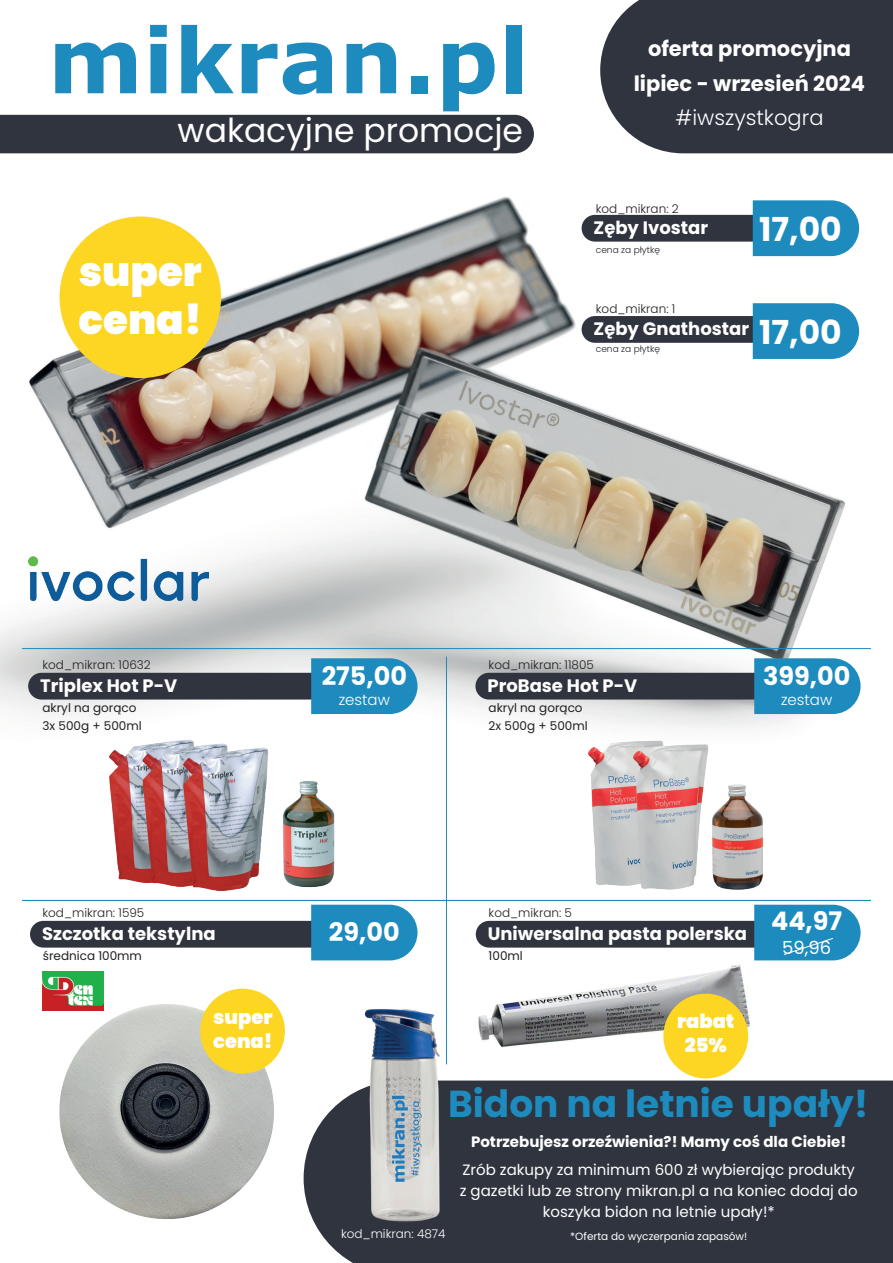
<style>
.page{position:relative;width:893px;height:1263px;background:#fff}
.page>*{position:absolute;margin:0;border:0;box-sizing:border-box;transform-origin:0 0}
.t1{font:700 90px "Verdana";color:#1e8bbe}
.t2{font:900 40.5px/48.6px "Poppins";color:#fff}
.t3{font:700 37.5px "Poppins";color:#1e8bbe}
.t4{font:33px "Poppins";color:#fff}
.t5{font:700 33px "Poppins";color:#fff}
.t6{font:700 25.5px "Poppins";color:#fff}
.t7{font:700 21px/34.5px "Poppins";color:#fff;text-align:center}
.t8{font:300 21px "Poppins";color:#fff}
.t9{font:900 19.5px/23.4px "Poppins";color:#fff}
.t10{font:700 18px "Poppins";color:#fff}
.t11{font:18px "Poppins";color:#fff}
.t12{font:15px/21px "Poppins";color:#fff;text-align:center}
.t13{font:700 15px "Poppins";color:#fff}
.t14{font:300 15px "Poppins";color:#fff}
.t15{font:300 12px "Poppins";color:#231f20}
.t16{font:12px/18px "Poppins";color:#231f20}
.t17{font:300 12px "Poppins";color:#fff}
.t18{font:10.5px "Poppins";color:#fff}
.t19{font:300 9px "Poppins";color:#231f20}
</style>
<div class="page">
<img style="left:0;top:197px;width:871px;height:532px">
<div style="left:0;top:115px;width:534px;height:38px;background:#30343e"></div>
<div style="left:600px;top:0;width:293px;height:153px;background:#30343e"></div>
<div style="left:582px;top:215px;width:212px;height:27px;background:#30343e;border-radius:13px"></div>
<div style="left:28px;top:673px;width:302px;height:26px;background:#30343e;border-radius:13px"></div>
<div style="left:475px;top:673px;width:319px;height:26px;background:#30343e;border-radius:13px"></div>
<div style="left:582px;top:316px;width:218px;height:27px;background:#30343e;border-radius:13px"></div>
<div style="left:304px;top:1080px;width:589px;height:183px;background:#30343e"></div>
<img style="left:109px;top:739px;width:226px;height:151px">
<img style="left:588px;top:740px;width:175px;height:150px">
<img style="left:478px;top:965px;width:272px;height:84px">
<hr style="left:22px;top:648px;width:849px;height:1px;background:#1e8bbe">
<hr style="left:22px;top:900px;width:849px;height:1px;background:#1e8bbe">
<div style="left:30px;top:921px;width:295px;height:26px;background:#30343e;border-radius:13px"></div>
<img style="left:42px;top:990px;width:243px;height:229px">
<img style="left:28px;top:553px;width:180px;height:51px">
<img style="left:43px;top:971px;width:60px;height:39px">
<div style="left:476px;top:921px;width:315px;height:26px;background:#30343e;border-radius:13px"></div>
<img style="left:344px;top:1009px;width:102px;height:213px">
<hr style="left:446px;top:657px;width:1px;height:407px;background:#1e8bbe">
<div style="left:60px;top:217px;width:161px;height:161px;background:#fcd622;border-radius:50%"></div>
<div style="left:200px;top:989px;width:85px;height:84px;background:#fcd622;border-radius:50%"></div>
<div style="left:663px;top:994px;width:85px;height:84px;background:#fcd622;border-radius:50%"></div>
<svg style="left:753px;top:200px;width:106px;height:56px;background:#2b92c1"></svg>
<svg style="left:753px;top:303px;width:106px;height:56px;background:#2b91c1"></svg>
<div style="left:311px;top:905px;width:106px;height:55px;background:#1e8bbe"></div>
<svg style="left:311px;top:658px;width:106px;height:56px;background:#2990c0"></svg>
<svg style="left:754px;top:658px;width:107px;height:56px;background:#2c92c2"></svg>
<svg style="left:754px;top:905px;width:107px;height:55px;background:#2d92c2"></svg>
<h1 class="t1" style="left:48px;top:-3px;width:483px">mikran.pl</h1>
<h3 class="t4" style="left:178px;top:111px;width:347px">wakacyjne promocje</h3>
<h2 class="t2" style="left:78px;top:248px;width:125px">super cena!</h2>
<h3 class="t7" style="left:634px;top:32px;width:233px">oferta promocyjna lipiec - wrzesień 2024</h3>
<h3 class="t8" style="left:675px;top:106px;width:150px">#iwszystkogra</h3>
<p class="t15" style="left:596px;top:202px;width:84px">kod_mikran: 2</p>
<p class="t10" style="left:594px;top:217px;width:116px">Zęby Ivostar</p>
<p class="t19" style="left:596px;top:244px;width:66px">cena za płytkę</p>
<h3 class="t5" style="left:759px;top:211px;width:84px">17,00</h3>
<p class="t15" style="left:596px;top:301px;width:81px">kod_mikran: 1</p>
<p class="t10" style="left:594px;top:318px;width:157px">Zęby Gnathostar</p>
<p class="t19" style="left:596px;top:344px;width:66px">cena za płytkę</p>
<h3 class="t5" style="left:759px;top:313px;width:84px">17,00</h3>
<p class="t15" style="left:43px;top:658px;width:110px">kod_mikran: 10632</p>
<p class="t15" style="left:489px;top:658px;width:107px">kod_mikran: 11805</p>
<h3 class="t6" style="left:322px;top:661px;width:87px">275,00</h3>
<h3 class="t6" style="left:763px;top:661px;width:89px">399,00</h3>
<p class="t14" style="left:339px;top:690px;width:53px">zestaw</p>
<p class="t14" style="left:781px;top:690px;width:53px">zestaw</p>
<p class="t10" style="left:40px;top:675px;width:139px">Triplex Hot P-V</p>
<p class="t10" style="left:487px;top:675px;width:151px">ProBase Hot P-V</p>
<p class="t16" style="left:43px;top:699px;width:101px">akryl na gorąco<br>3x 500g + 500ml</p>
<p class="t16" style="left:489px;top:699px;width:101px">akryl na gorąco<br>2x 500g + 500ml</p>
<p class="t15" style="left:43px;top:906px;width:103px">kod_mikran: 1595</p>
<p class="t10" style="left:42px;top:923px;width:175px">Szczotka tekstylna</p>
<p class="t16" style="left:43px;top:947px;width:101px">średnica 100mm</p>
<p class="t15" style="left:489px;top:906px;width:85px">kod_mikran: 5</p>
<p class="t10" style="left:488px;top:923px;width:261px">Uniwersalna pasta polerska</p>
<p class="t16" style="left:489px;top:947px;width:36px">100ml</p>
<h3 class="t6" style="left:329px;top:917px;width:72px">29,00</h3>
<h3 class="t6" style="left:771px;top:907px;width:73px">44,97</h3>
<p class="t11" style="left:782px;top:937px;width:50px">59,96</p>
<h3 class="t9" style="left:213px;top:1006px;width:61px">super cena!</h3>
<h3 class="t9" style="left:677px;top:1010px;width:59px;text-align:center">rabat<br>25%</h3>
<h3 class="t3" style="left:448px;top:1082px;width:422px">Bidon na letnie upały!</h3>
<p class="t13" style="left:471px;top:1133px;width:377px">Potrzebujesz orzeźwienia?! Mamy coś dla Ciebie!</p>
<p class="t12" style="left:460px;top:1160px;width:399px">Zrób zakupy za minimum 600 zł wybierając produkty z gazetki lub ze strony mikran.pl a na koniec dodaj do koszyka bidon na letnie upały!*</p>
<p class="t17" style="left:341px;top:1227px;width:106px">kod_mikran: 4874</p>
<p class="t18" style="left:570px;top:1230px;width:179px">*Oferta do wyczerpania zapasów!</p>
</div>
